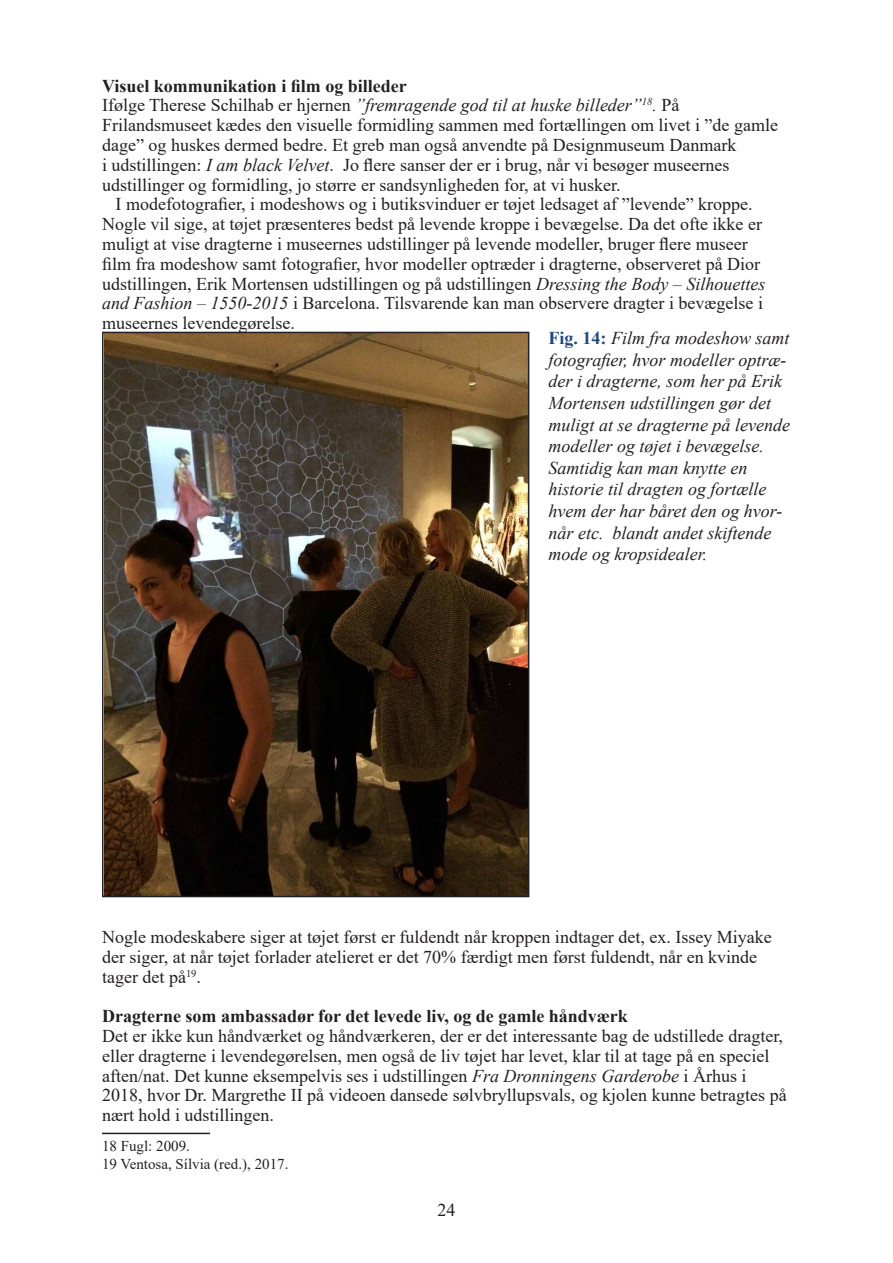
<style>
.page{position:relative;width:893px;height:1263px;background:#fff}
.page>*{position:absolute;margin:0;border:0;box-sizing:border-box;transform-origin:0 0}
.t1{font:18px/19.8px "Times New Roman";color:#231f20}
.t2{font:italic 18px/21.6px "Times New Roman";color:#231f20}
.t3{font:700 18px "Times New Roman";color:#231f20}
.t4{font:15px "Times New Roman";color:#231f20}
.s1{font-style:italic}
.s2{font-weight:700;font-style:normal;color:#1f497d}
</style>
<div class="page">
<hr style="left:102px;top:1133px;width:108px;height:1px;background:#231f20">
<img style="left:105px;top:335px;width:421px;height:559px">
<div style="left:102px;top:332px;width:427px;height:565px;border:2px solid #231f20"></div>
<p class="t3" style="left:102px;top:73px;width:306px">Visuel kommunikation i film og billeder</p>
<p class="t1" style="left:102px;top:95px;width:677px">Ifølge Therese Schilhab er hjernen <span class="s1">”fremragende god til at huske billeder”</span><sup>18</sup><span class="s1">.</span> På Frilandsmuseet kædes den visuelle formidling sammen med fortællingen om livet i ”de gamle dage” og huskes dermed bedre. Et greb man også anvendte på Designmuseum Danmark<br>i udstillingen: <span class="s1">I am black Velvet</span>. Jo flere sanser der er i brug, når vi besøger museernes udstillinger og formidling, jo større er sandsynligheden for, at vi husker.</p>
<p class="t1" style="left:102px;top:194px;width:665px;text-indent:14px">I modefotografier, i modeshows og i butiksvinduer er tøjet ledsaget af ”levende” kroppe.<br>Nogle vil sige, at tøjet præsenteres bedst på levende kroppe i bevægelse. Da det ofte ikke er muligt at vise dragterne i museernes udstillinger på levende modeller, bruger flere museer film fra modeshow samt fotografier, hvor modeller optræder i dragterne, observeret på Dior udstillingen, Erik Mortensen udstillingen og på udstillingen <span class="s1">Dressing the Body – Silhouettes and Fashion – 1550-2015</span> i Barcelona. Tilsvarende kan man observere dragter i bevægelse i museernes levendegørelse.</p>
<p class="t2" style="left:549px;top:327px;width:243px"><span class="s2">Fig. 14:</span> Film fra modeshow samt fotografier, hvor modeller optræ&shy;der i dragterne, som her på Erik<br>Mortensen udstillingen gør det muligt at se dragterne på levende modeller og tøjet i bevægelse.<br>Samtidig kan man knytte en historie til dragten og fortælle hvem der har båret den og hvor&shy;når etc. blandt andet skiftende mode og kropsidealer.</p>
<p class="t1" style="left:102px;top:926px;width:671px">Nogle modeskabere siger at tøjet først er fuldendt når kroppen indtager det, ex. Issey Miyake der siger, at når tøjet forlader atelieret er det 70% færdigt men først fuldendt, når en kvinde tager det på<sup>19</sup>.</p>
<p class="t3" style="left:102px;top:1003px;width:527px">Dragterne som ambassadør for det levede liv, og de gamle håndværk</p>
<p class="t1" style="left:102px;top:1025px;width:686px">Det er ikke kun håndværket og håndværkeren, der er det interessante bag de udstillede dragter, eller dragterne i levendegørelsen, men også de liv tøjet har levet, klar til at tage på en speciel aften/nat. Det kunne eksempelvis ses i udstillingen <span class="s1">Fra Dronningens Garderobe</span> i Århus i 2018, hvor Dr. Margrethe II på videoen dansede sølvbryllupsvals, og kjolen kunne betragtes på nært hold i udstillingen.</p>
<p class="t4" style="left:102px;top:1136px;width:89px">18 Fugl: 2009.</p>
<p class="t4" style="left:102px;top:1154px;width:188px">19 Ventosa, Sílvia (red.), 2017.</p>
<p class="t1" style="left:437px;top:1199px;width:19px">24</p>
</div>
